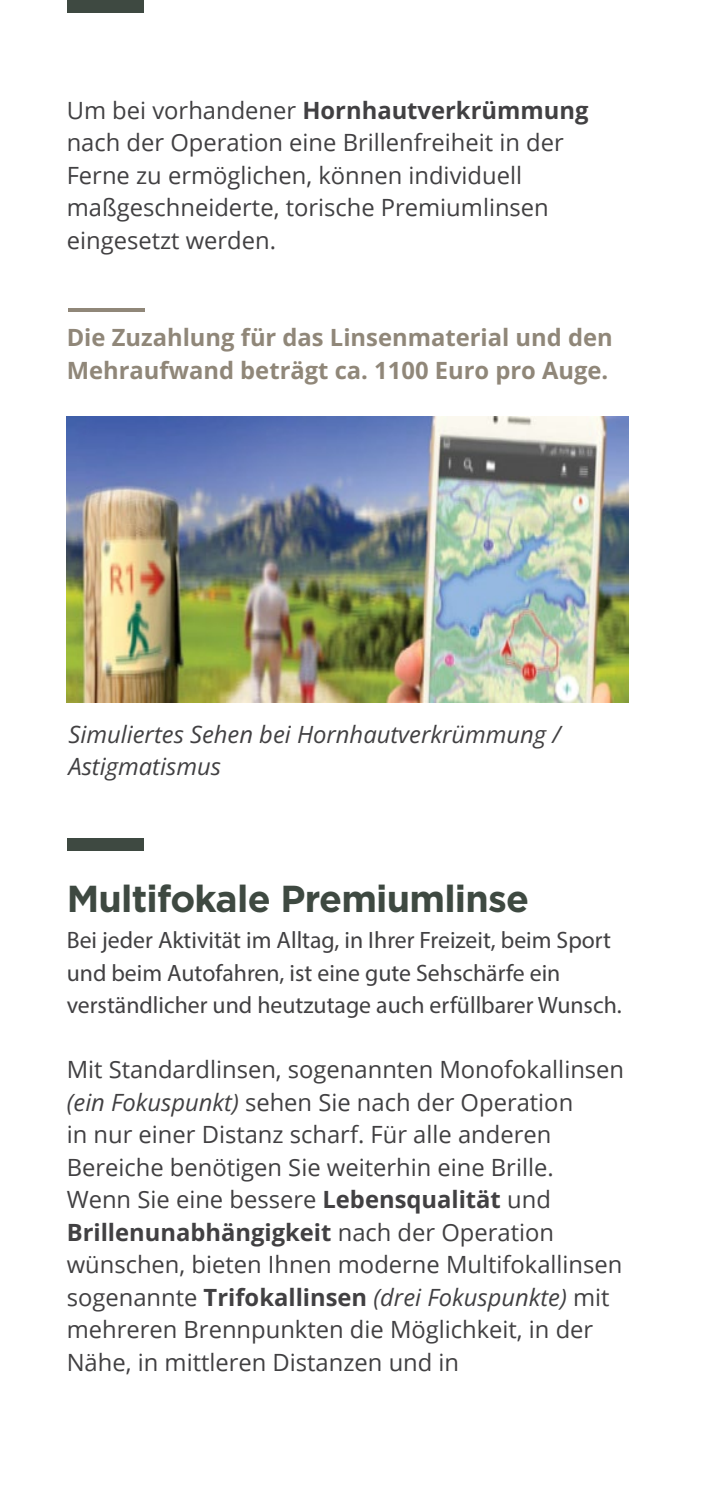
<style>
.page{position:relative;width:702px;height:1489px;background:#fff}
.page>*{position:absolute;margin:0;border:0;box-sizing:border-box;transform-origin:0 0}
.t1{font:700 37.5px "Gotham";letter-spacing:-.02em;color:#3e4941}
.t2{font:23.75px/32.5px "Open Sans";color:#414042}
.t3{font:23.75px/32.5px "Myriad Pro";color:#414042}
.t4{font:700 23.75px/32.5px "Open Sans";color:#908779}
.t5{font:italic 23.75px/32.5px "Open Sans";color:#414042}
.s1{font-weight:700}
.s2{font-style:italic}
</style>
<div class="page">
<div style="left:67px;top:0;width:76px;height:13px;background:#3e4941"></div>
<img style="left:67px;top:416px;width:561px;height:286px">
<div style="left:67px;top:838px;width:76px;height:13px;background:#3e4941"></div>
<hr style="left:68px;top:309px;width:77px;height:3px;background:#908779">
<p class="t2" style="left:67px;top:93px;width:523px">Um bei vorhandener <span class="s1">Hornhautverkrümmung </span>nach der Operation eine Brillenfreiheit in der Ferne zu ermöglichen, können individuell maßgeschneiderte, torische Premiumlinsen eingesetzt werden.</p>
<p class="t4" style="left:67px;top:321px;width:547px">Die Zuzahlung für das Linsenmaterial und den<br>Mehraufwand beträgt ca. 1100 Euro pro Auge.</p>
<p class="t5" style="left:68px;top:717px;width:494px">Simuliertes Sehen bei Hornhautverkrümmung /<br>Astigmatismus</p>
<h1 class="t1" style="left:67px;top:876px;width:464px">Multifokale Premiumlinse</h1>
<p class="t3" style="left:67px;top:923px;width:556px">Bei jeder Aktivität im Alltag, in Ihrer Freizeit, beim Sport und beim Autofahren, ist eine gute Sehschärfe ein verständlicher und heutzutage auch erfüllbarer Wunsch.</p>
<p class="t2" style="left:67px;top:1052px;width:559px">Mit Standardlinsen, sogenannten Monofokallinsen <span class="s2">(ein Fokuspunkt)</span> sehen Sie nach der Operation<br>in nur einer Distanz scharf. Für alle anderen Bereiche benötigen Sie weiterhin eine Brille.<br>Wenn Sie eine bessere <span class="s1">Lebensqualität</span> und <span class="s1">Brillenunabhängigkeit</span> nach der Operation wünschen, bieten Ihnen moderne Multifokallinsen sogenannte <span class="s1">Trifokallinsen</span> <span class="s2">(drei Fokuspunkte)</span> mit mehreren Brennpunkten die Möglichkeit, in der Nähe, in mittleren Distanzen und in</p>
</div>
